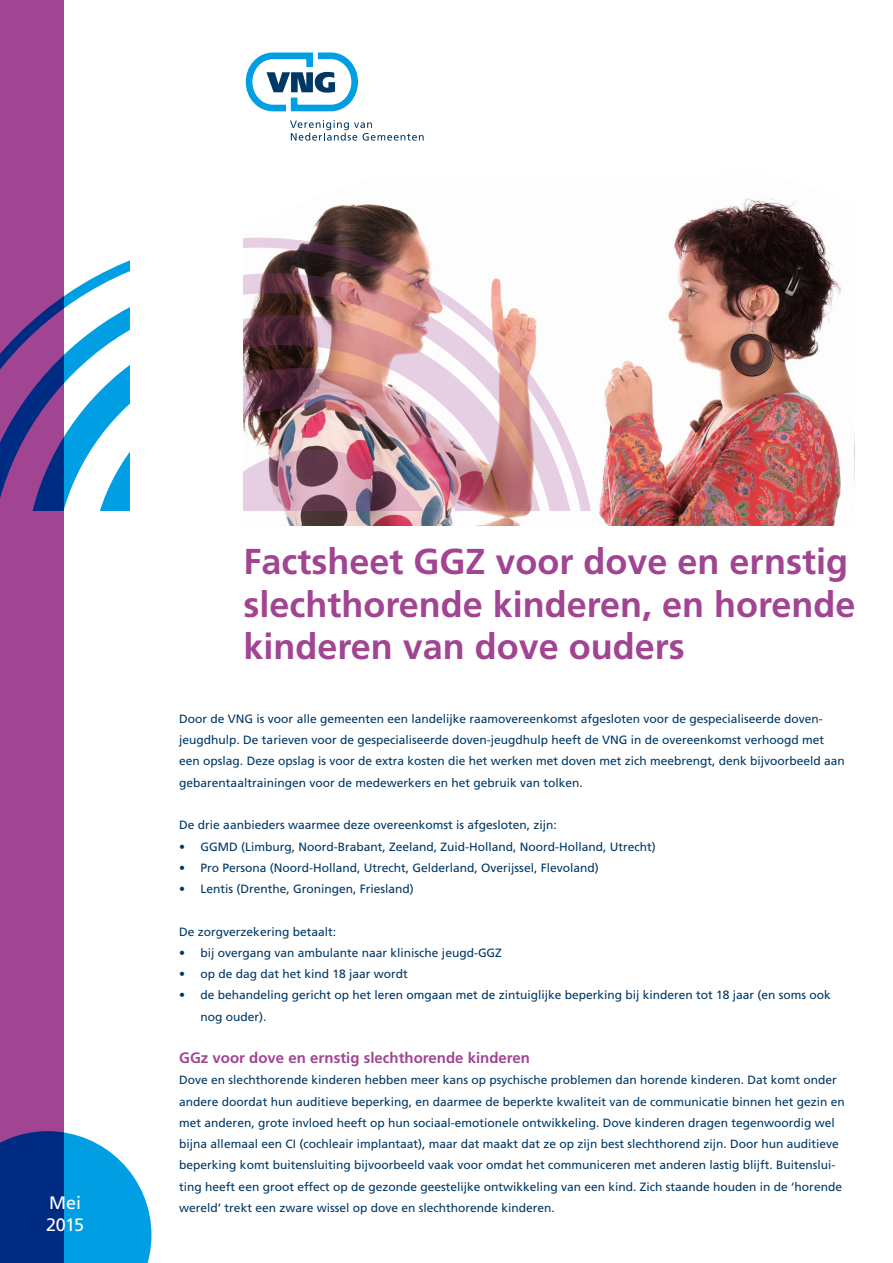
<style>
.page{position:relative;width:893px;height:1263px;background:#fff}
.page>*{position:absolute;margin:0;border:0;box-sizing:border-box;transform-origin:0 0}
._001_Hoofdstukkop{font:700 36px/42.5px "Frutiger LT Std";color:#a14593}
.versie_nummer{font:18px "Frutiger LT Std";letter-spacing:-.01em;color:#fff}
._003_Tussenkop_1___1{font:700 15px "Frutiger LT Std";color:#a14593}
._004_Broodtekst___8{font:12px/21.3px "Frutiger LT Std";color:#003865}
</style>
<div class="page">
<div style="left:0;top:0;width:64px;height:1263px;background:#a14593"></div>
<svg style="left:0;top:260px;width:130px;height:250px"></svg>
<svg style="left:0;top:1131px;width:151px;height:132px"></svg>
<img style="left:243px;top:353px;width:612px;height:172px">
<img style="left:243px;top:353px;width:354px;height:157px">
<svg style="left:243px;top:198px;width:599px;height:155px"></svg>
<svg style="left:245px;top:52px;width:179px;height:89px"></svg>
<p class="versie_nummer" style="left:49px;top:1192px;width:33px">Mei</p>
<p class="versie_nummer" style="left:46px;top:1214px;width:40px">2015</p>
<p class="_001_Hoofdstukkop" style="left:243px;top:540px;width:614px">Factsheet GGZ voor dove en ernstig slechthorende kinderen, en horende kinderen van dove ouders</p>
<p class="_004_Broodtekst___8" style="left:179px;top:708px;width:667px">Door de VNG is voor alle gemeenten een landelijke raamovereenkomst afgesloten voor de gespecialiseerde doven&shy;jeugdhulp. De tarieven voor de gespecialiseerde doven-jeugdhulp heeft de VNG in de overeenkomst verhoogd met een opslag. Deze opslag is voor de extra kosten die het werken met doven met zich meebrengt, denk bijvoorbeeld aan gebarentaaltrainingen voor de medewerkers en het gebruik van tolken.</p>
<p class="_004_Broodtekst___8" style="left:179px;top:814px;width:379px">De drie aanbieders waarmee deze overeenkomst is afgesloten, zijn:</p>
<p class="_004_Broodtekst___8" style="left:179px;top:836px;width:478px">• GGMD (Limburg, Noord-Brabant, Zeeland, Zuid-Holland, Noord-Holland, Utrecht)</p>
<p class="_004_Broodtekst___8" style="left:179px;top:857px;width:421px">• Pro Persona (Noord-Holland, Utrecht, Gelderland, Overijssel, Flevoland)</p>
<p class="_004_Broodtekst___8" style="left:179px;top:878px;width:236px">• Lentis (Drenthe, Groningen, Friesland)</p>
<p class="_004_Broodtekst___8" style="left:179px;top:921px;width:158px">De zorgverzekering betaalt:</p>
<p class="_004_Broodtekst___8" style="left:179px;top:942px;width:324px">• bij overgang van ambulante naar klinische jeugd-GGZ</p>
<p class="_004_Broodtekst___8" style="left:179px;top:963px;width:230px">• op de dag dat het kind 18 jaar wordt</p>
<p class="_004_Broodtekst___8" style="left:201px;top:984px;width:632px;text-indent:-21px">• de behandeling gericht op het leren omgaan met de zintuiglijke beperking bij kinderen tot 18 jaar (en soms ook nog ouder).</p>
<p class="_003_Tussenkop_1___1" style="left:179px;top:1049px;width:352px">GGz voor dove en ernstig slechthorende kinderen</p>
<p class="_004_Broodtekst___8" style="left:179px;top:1069px;width:667px">Dove en slechthorende kinderen hebben meer kans op psychische problemen dan horende kinderen. Dat komt onder andere doordat hun auditieve beperking, en daarmee de beperkte kwaliteit van de communicatie binnen het gezin en met anderen, grote invloed heeft op hun sociaal-emotionele ontwikkeling. Dove kinderen dragen tegenwoordig wel bijna allemaal een CI (cochleair implantaat), maar dat maakt dat ze op zijn best slechthorend zijn. Door hun auditieve beperking komt buitensluiting bijvoorbeeld vaak voor omdat het communiceren met anderen lastig blijft. Buitenslui&shy;ting heeft een groot effect op de gezonde geestelijke ontwikkeling van een kind. Zich staande houden in de ‘horende wereld’ trekt een zware wissel op dove en slechthorende kinderen.</p>
</div>
